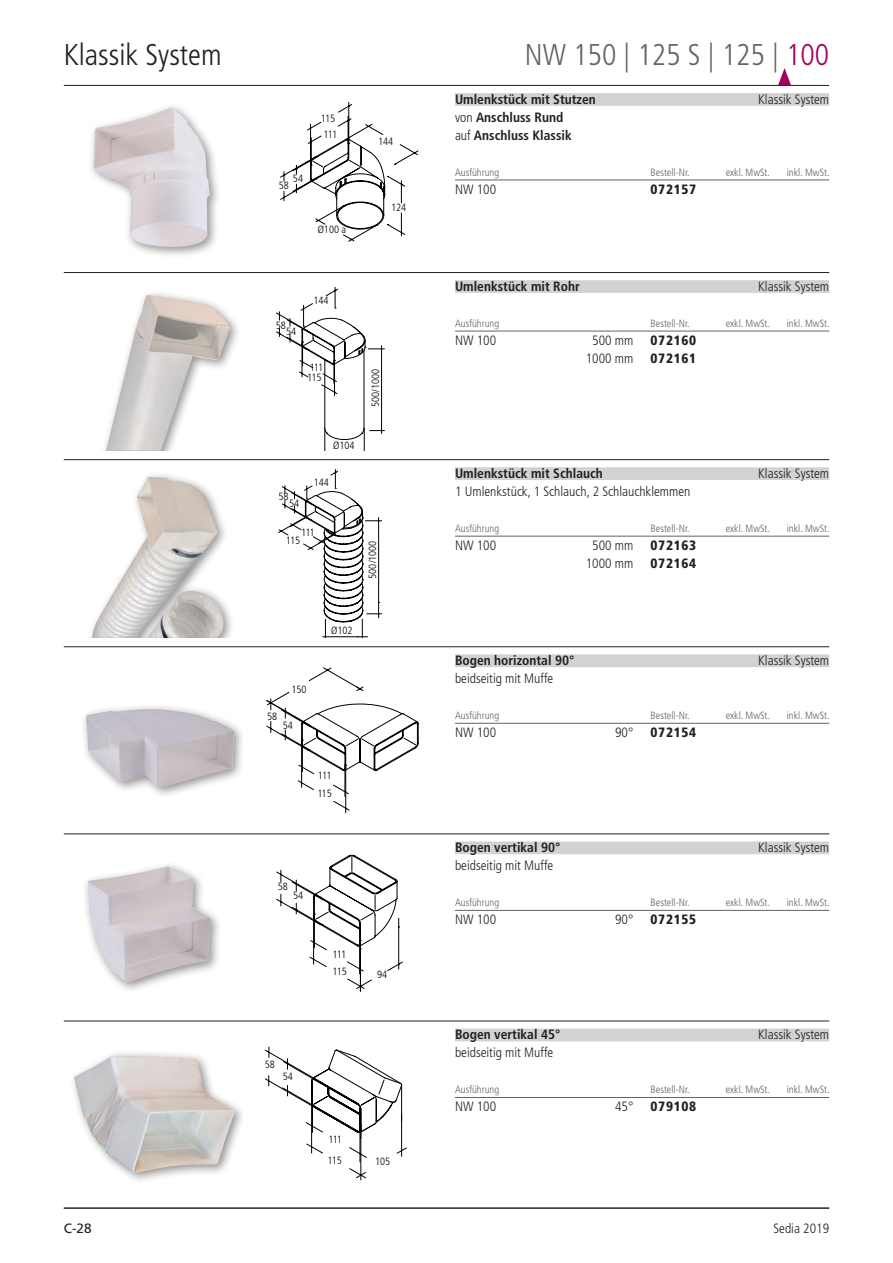
<style>
.page{position:relative;width:893px;height:1263px;background:#fff}
.page>*{position:absolute;margin:0;border:0;box-sizing:border-box;transform-origin:0 0}
.t1{font:300 condensed 30px "Frutiger";color:#636366}
.t2{font:300 condensed 30px "Frutiger";color:#231f20}
.t3{font:300 condensed 13.5px "Frutiger";color:#231f20}
.t4{font:700 condensed 13.5px/18px "Frutiger";color:#231f20}
.t5{font:900 condensed 13.5px "Frutiger";letter-spacing:.05em;color:#231f20}
.t6{font:13.5px "Frutiger";color:#231f20}
.t7{font:300 condensed 10.5px "Frutiger";color:#636366}
.t8{font:300 condensed 10.5px/18.8px "Frutiger";color:#000001}
.s1{color:#9e015e}
.s2{font-weight:300}
</style>
<div class="page">
<hr style="left:64px;top:272px;width:765px;height:1px;background:#231f20">
<hr style="left:64px;top:459px;width:765px;height:1px;background:#231f20">
<hr style="left:64px;top:646px;width:765px;height:1px;background:#231f20">
<hr style="left:64px;top:833px;width:765px;height:1px;background:#231f20">
<hr style="left:64px;top:1020px;width:765px;height:1px;background:#231f20">
<hr style="left:64px;top:85px;width:765px;height:1px;background:#231f20">
<hr style="left:64px;top:1208px;width:765px;height:1px;background:#231f20">
<div style="left:455px;top:93px;width:374px;height:13px;background:#d1d2d4"></div>
<hr style="left:455px;top:180px;width:374px;height:1px;background:#636366">
<div style="left:455px;top:280px;width:374px;height:13px;background:#d1d2d4"></div>
<hr style="left:455px;top:331px;width:374px;height:1px;background:#636366">
<div style="left:455px;top:467px;width:374px;height:13px;background:#d1d2d4"></div>
<hr style="left:455px;top:536px;width:374px;height:1px;background:#636366">
<svg style="left:280px;top:102px;width:138px;height:140px"></svg>
<hr style="left:323px;top:451px;width:43px;height:1px;background:#000001">
<svg style="left:276px;top:287px;width:108px;height:164px"></svg>
<hr style="left:504px;top:555px;width:1px;height:38px;background:#000001">
<svg style="left:279px;top:469px;width:103px;height:169px"></svg>
<div style="left:87px;top:102px;width:135px;height:157px;background:#231f20;opacity:.5"></div>
<img style="left:93px;top:108px;width:117px;height:140px">
<img style="left:106px;top:295px;width:124px;height:156px">
<div style="left:84px;top:471px;width:151px;height:167px;background:#231f20;opacity:.5"></div>
<img style="left:137px;top:477px;width:12px;height:58px">
<svg style="left:778px;top:68px;width:13px;height:17px"></svg>
<svg style="left:267px;top:668px;width:152px;height:145px"></svg>
<svg style="left:276px;top:855px;width:127px;height:136px"></svg>
<svg style="left:265px;top:1047px;width:142px;height:133px"></svg>
<div style="left:81px;top:703px;width:161px;height:96px;background:#231f20;opacity:.5"></div>
<img style="left:85px;top:709px;width:149px;height:79px">
<div style="left:81px;top:861px;width:141px;height:133px;background:#231f20;opacity:.5"></div>
<img style="left:86px;top:866px;width:125px;height:116px">
<div style="left:68px;top:1049px;width:174px;height:135px;background:#231f20;opacity:.5"></div>
<img style="left:74px;top:1055px;width:59px;height:65px">
<div style="left:455px;top:654px;width:374px;height:13px;background:#d1d2d4"></div>
<hr style="left:455px;top:723px;width:374px;height:1px;background:#636366">
<div style="left:455px;top:841px;width:374px;height:13px;background:#d1d2d4"></div>
<hr style="left:455px;top:910px;width:374px;height:1px;background:#636366">
<div style="left:455px;top:1028px;width:374px;height:13px;background:#d1d2d4"></div>
<hr style="left:455px;top:1097px;width:374px;height:1px;background:#636366">
<h1 class="t2" style="left:64px;top:38px;width:159px">Klassik System</h1>
<h1 class="t1" style="left:525px;top:38px;width:306px">NW 150 | 125 S | 125 | <span class="s1">100</span></h1>
<p class="t8" style="left:293px;top:169px;width:12px">54</p>
<p class="t8" style="left:279px;top:176px;width:12px">58</p>
<p class="t8" style="left:321px;top:109px;width:16px">115</p>
<p class="t8" style="left:323px;top:125px;width:15px">111</p>
<p class="t8" style="left:318px;top:220px;width:30px">Ø100 a</p>
<p class="t8" style="left:378px;top:132px;width:17px">144</p>
<p class="t8" style="left:391px;top:198px;width:17px">124</p>
<p class="t8" style="left:276px;top:316px;width:12px">58</p>
<p class="t8" style="left:286px;top:322px;width:12px">54</p>
<p class="t8" style="left:313px;top:291px;width:17px">144</p>
<p class="t8" style="left:310px;top:358px;width:15px">111</p>
<p class="t8" style="left:307px;top:369px;width:16px">115</p>
<p class="t8" style="left:366px;top:407px;width:39px;rotate:-90deg">500/1000</p>
<p class="t8" style="left:333px;top:436px;width:23px">Ø104</p>
<p class="t8" style="left:279px;top:488px;width:12px">58</p>
<p class="t8" style="left:289px;top:494px;width:12px">54</p>
<p class="t8" style="left:314px;top:473px;width:17px">144</p>
<p class="t8" style="left:301px;top:523px;width:15px">111</p>
<p class="t8" style="left:286px;top:531px;width:16px">115</p>
<p class="t8" style="left:363px;top:579px;width:39px;rotate:-90deg">500/1000</p>
<p class="t8" style="left:331px;top:621px;width:23px">Ø102</p>
<p class="t8" style="left:291px;top:680px;width:17px">150</p>
<p class="t8" style="left:267px;top:707px;width:12px">58</p>
<p class="t8" style="left:283px;top:716px;width:12px">54</p>
<p class="t8" style="left:317px;top:766px;width:16px">111<br>115</p>
<p class="t8" style="left:278px;top:877px;width:12px">58</p>
<p class="t8" style="left:293px;top:886px;width:12px">54</p>
<p class="t8" style="left:332px;top:946px;width:16px;line-height:17px">111<br>115</p>
<p class="t8" style="left:377px;top:965px;width:12px">94</p>
<p class="t8" style="left:265px;top:1055px;width:12px">58</p>
<p class="t8" style="left:283px;top:1067px;width:12px">54</p>
<p class="t8" style="left:328px;top:1128px;width:16px;line-height:21.3px">111<br>115</p>
<p class="t8" style="left:375px;top:1152px;width:17px">105</p>
<p class="t4" style="left:455px;top:90px;width:142px">Umlenkstück mit Stutzen</p>
<p class="t3" style="left:758px;top:91px;width:73px">Klassik System</p>
<p class="t4" style="left:455px;top:108px;width:118px"><span class="s2">von</span> Anschluss Rund <span class="s2">auf</span> Anschluss Klassik</p>
<p class="t7" style="left:455px;top:166px;width:46px">Ausführung</p>
<p class="t7" style="left:651px;top:166px;width:40px">Bestell-Nr.</p>
<p class="t7" style="left:726px;top:166px;width:46px">exkl. MwSt.</p>
<p class="t7" style="left:787px;top:166px;width:44px">inkl. MwSt.</p>
<p class="t3" style="left:455px;top:181px;width:43px">NW 100</p>
<p class="t5" style="left:651px;top:181px;width:47px">072157</p>
<p class="t4" style="left:455px;top:277px;width:126px">Umlenkstück mit Rohr</p>
<p class="t3" style="left:758px;top:278px;width:73px">Klassik System</p>
<p class="t7" style="left:455px;top:317px;width:46px">Ausführung</p>
<p class="t7" style="left:651px;top:317px;width:40px">Bestell-Nr.</p>
<p class="t7" style="left:726px;top:317px;width:46px">exkl. MwSt.</p>
<p class="t7" style="left:787px;top:317px;width:44px">inkl. MwSt.</p>
<p class="t3" style="left:455px;top:332px;width:43px">NW 100</p>
<p class="t3" style="left:592px;top:332px;width:43px">500 mm</p>
<p class="t5" style="left:651px;top:332px;width:47px">072160</p>
<p class="t3" style="left:586px;top:350px;width:49px">1000 mm</p>
<p class="t5" style="left:651px;top:350px;width:47px">072161</p>
<p class="t4" style="left:455px;top:464px;width:149px">Umlenkstück mit Schlauch</p>
<p class="t3" style="left:758px;top:466px;width:73px">Klassik System</p>
<p class="t3" style="left:455px;top:484px;width:237px">1 Umlenkstück, 1 Schlauch, 2 Schlauchklemmen</p>
<p class="t7" style="left:455px;top:522px;width:46px">Ausführung</p>
<p class="t7" style="left:651px;top:522px;width:40px">Bestell-Nr.</p>
<p class="t7" style="left:726px;top:522px;width:46px">exkl. MwSt.</p>
<p class="t7" style="left:787px;top:522px;width:44px">inkl. MwSt.</p>
<p class="t3" style="left:455px;top:538px;width:43px">NW 100</p>
<p class="t3" style="left:592px;top:538px;width:43px">500 mm</p>
<p class="t5" style="left:651px;top:537px;width:47px">072163</p>
<p class="t3" style="left:586px;top:556px;width:49px">1000 mm</p>
<p class="t5" style="left:651px;top:555px;width:47px">072164</p>
<p class="t4" style="left:455px;top:651px;width:121px">Bogen horizontal 90°</p>
<p class="t3" style="left:758px;top:653px;width:73px">Klassik System</p>
<p class="t3" style="left:455px;top:671px;width:100px">beidseitig mit Muffe</p>
<p class="t7" style="left:455px;top:709px;width:46px">Ausführung</p>
<p class="t7" style="left:651px;top:709px;width:40px">Bestell-Nr.</p>
<p class="t7" style="left:726px;top:709px;width:46px">exkl. MwSt.</p>
<p class="t7" style="left:787px;top:709px;width:44px">inkl. MwSt.</p>
<p class="t3" style="left:455px;top:725px;width:43px">NW 100</p>
<p class="t3" style="left:615px;top:725px;width:20px">90°</p>
<p class="t5" style="left:651px;top:724px;width:47px">072154</p>
<p class="t4" style="left:455px;top:838px;width:107px">Bogen vertikal 90°</p>
<p class="t3" style="left:758px;top:840px;width:73px">Klassik System</p>
<p class="t3" style="left:455px;top:858px;width:100px">beidseitig mit Muffe</p>
<p class="t7" style="left:455px;top:896px;width:46px">Ausführung</p>
<p class="t7" style="left:651px;top:896px;width:40px">Bestell-Nr.</p>
<p class="t7" style="left:726px;top:896px;width:46px">exkl. MwSt.</p>
<p class="t7" style="left:787px;top:896px;width:44px">inkl. MwSt.</p>
<p class="t3" style="left:455px;top:912px;width:43px">NW 100</p>
<p class="t3" style="left:615px;top:912px;width:20px">90°</p>
<p class="t5" style="left:651px;top:911px;width:47px">072155</p>
<p class="t4" style="left:455px;top:1025px;width:107px">Bogen vertikal 45°</p>
<p class="t3" style="left:758px;top:1027px;width:73px">Klassik System</p>
<p class="t3" style="left:455px;top:1045px;width:100px">beidseitig mit Muffe</p>
<p class="t7" style="left:455px;top:1084px;width:46px">Ausführung</p>
<p class="t7" style="left:651px;top:1084px;width:40px">Bestell-Nr.</p>
<p class="t7" style="left:726px;top:1084px;width:46px">exkl. MwSt.</p>
<p class="t7" style="left:787px;top:1084px;width:44px">inkl. MwSt.</p>
<p class="t3" style="left:455px;top:1099px;width:43px">NW 100</p>
<p class="t3" style="left:615px;top:1099px;width:20px">45°</p>
<p class="t5" style="left:651px;top:1098px;width:47px">079108</p>
<p class="t6" style="left:64px;top:1220px;width:29px">C-28</p>
<p class="t3" style="left:773px;top:1221px;width:57px">Sedia 2019</p>
</div>
